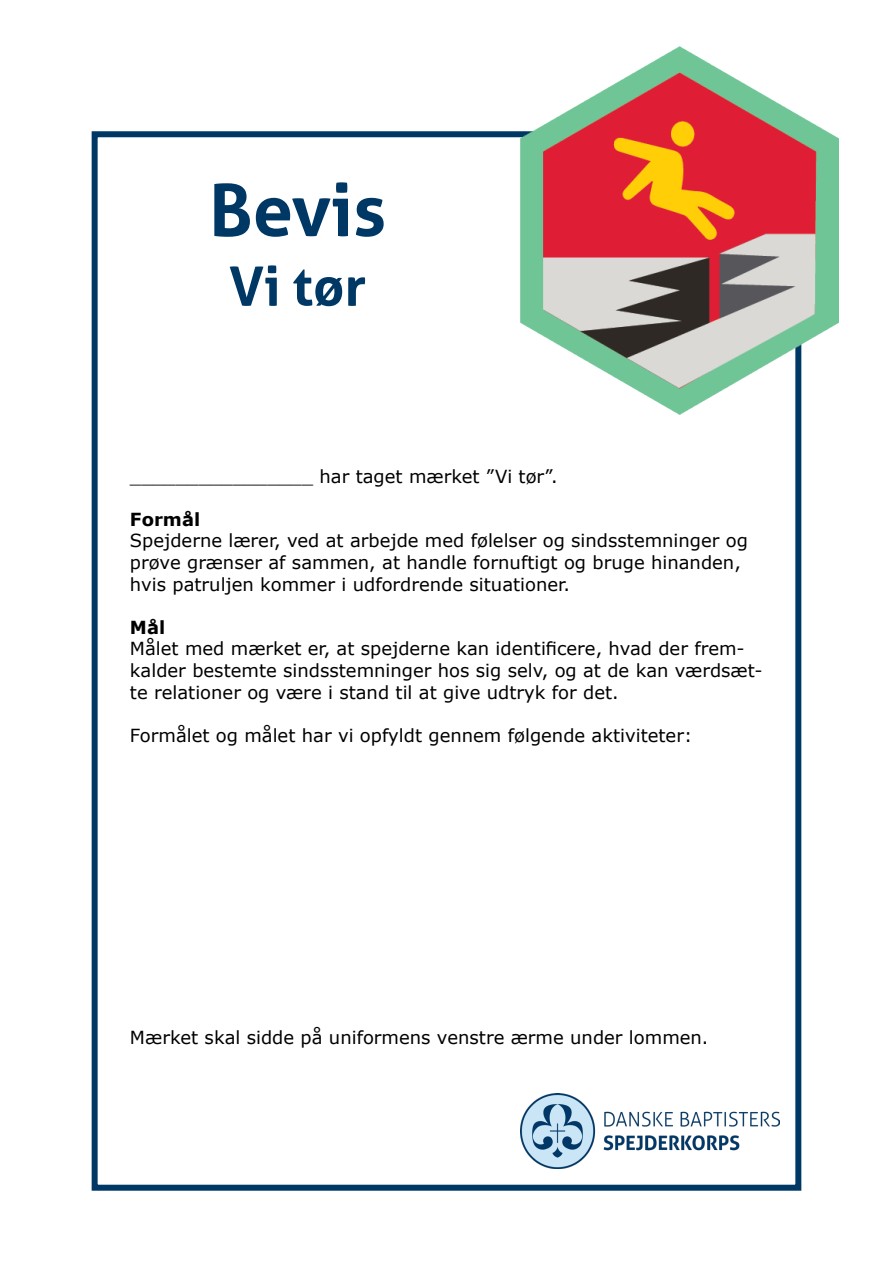
<style>
.page{position:relative;width:893px;height:1263px;background:#fff}
.page>*{position:absolute;margin:0;border:0;box-sizing:border-box;transform-origin:0 0}
.t1{font:700 72px "Aller";color:#003865}
.t2{font:700 54px "Aller";color:#003865}
.t3{font:18px/21.6px "Verdana";color:#000}
.t4{font:700 18px "Verdana";color:#000}
</style>
<div class="page">
<div style="left:92px;top:131px;width:709px;height:1060px;border:6px solid #003865"></div>
<img style="left:520px;top:47px;width:319px;height:368px">
<img style="left:520px;top:1094px;width:259px;height:75px">
<h1 class="t1" style="left:209px;top:166px;width:178px">Bevis</h1>
<h2 class="t2" style="left:229px;top:253px;width:138px">Vi tør</h2>
<p class="t3" style="left:130px;top:465px;width:429px">________________ har taget mærket ”Vi tør”.</p>
<p class="t4" style="left:130px;top:506px;width:72px">Formål</p>
<p class="t3" style="left:130px;top:530px;width:620px">Spejderne lærer, ved at arbejde med følelser og sindsstemninger og prøve grænser af sammen, at handle fornuftigt og bruge hinanden, hvis patruljen kommer i udfordrende situationer.</p>
<p class="t4" style="left:130px;top:614px;width:37px">Mål</p>
<p class="t3" style="left:130px;top:638px;width:634px">Målet med mærket er, at spejderne kan identificere, hvad der frem&shy;kalder bestemte sindsstemninger hos sig selv, og at de kan værdsæt&shy;te relationer og være i stand til at give udtryk for det.</p>
<p class="t3" style="left:130px;top:724px;width:564px">Formålet og målet har vi opfyldt gennem følgende aktiviteter:</p>
<p class="t3" style="left:130px;top:1027px;width:580px">Mærket skal sidde på uniformens venstre ærme under lommen.</p>
</div>
